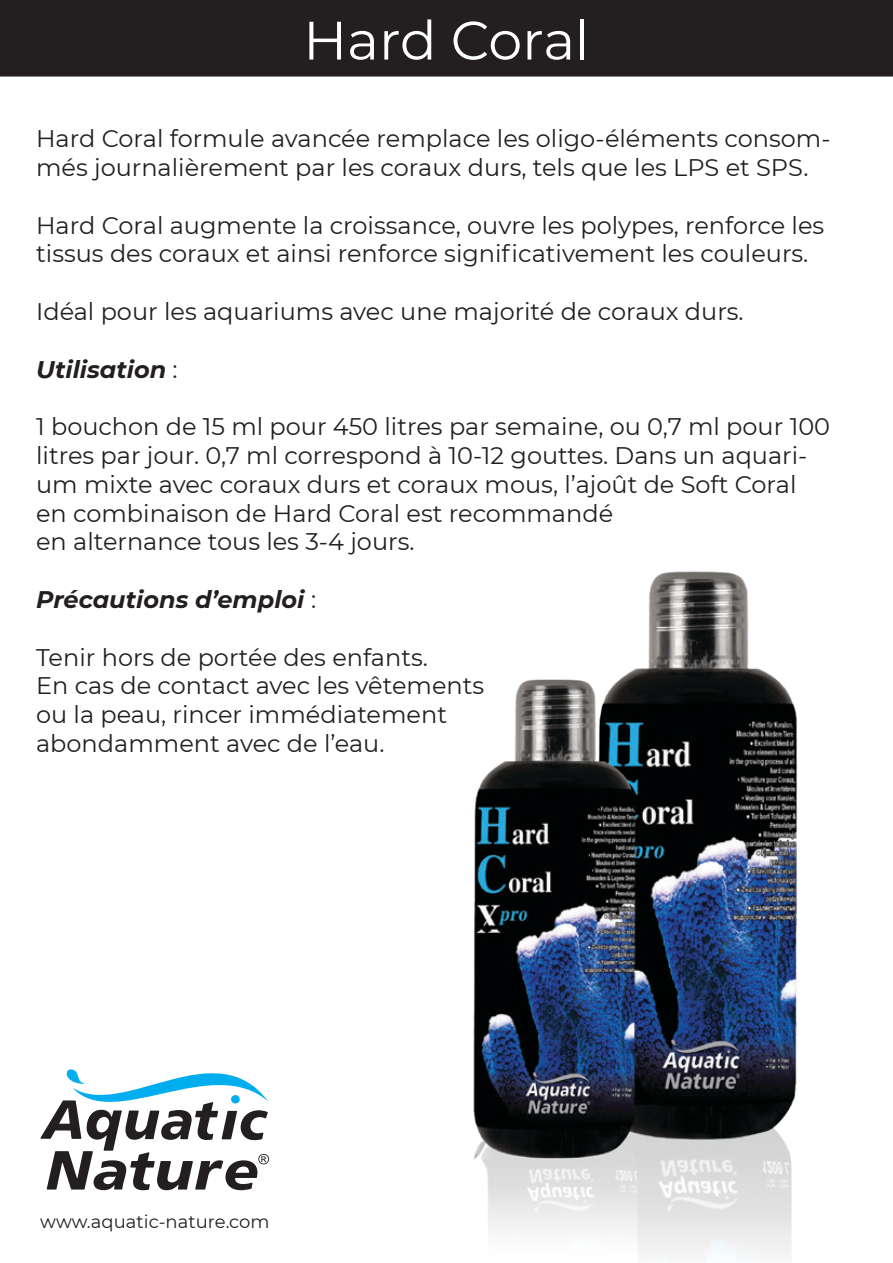
<style>
.page{position:relative;width:893px;height:1263px;background:#fff}
.page>*{position:absolute;margin:0;border:0;box-sizing:border-box;transform-origin:0 0}
.t1{font:54px "Montserrat";color:#fff}
.t2{font:24px/28.8px "Montserrat";color:#231f20}
.t3{font:italic 700 24px "Montserrat";color:#231f20}
.t4{font:18px "Montserrat";color:#231f20}
.s1{font-weight:400;font-style:normal}
</style>
<div class="page">
<div style="left:0;top:0;width:893px;height:77px;background:#231f20"></div>
<img style="left:473px;top:571px;width:325px;height:684px">
<svg style="left:41px;top:1069px;width:228px;height:121px"></svg>
<h1 class="t1" style="left:303px;top:3px;width:288px">Hard Coral</h1>
<p class="t2" style="left:36px;top:123px;width:796px">Hard Coral formule avancée remplace les oligo-éléments consom&shy;més journalièrement par les coraux durs, tels que les LPS et SPS.</p>
<p class="t2" style="left:36px;top:210px;width:790px">Hard Coral augmente la croissance, ouvre les polypes, renforce les tissus des coraux et ainsi renforce significativement les couleurs.</p>
<p class="t2" style="left:36px;top:296px;width:709px">Idéal pour les aquariums avec une majorité de coraux durs.</p>
<p class="t3" style="left:36px;top:352px;width:143px">Utilisation <span class="s1">:</span></p>
<p class="t2" style="left:36px;top:411px;width:795px">1 bouchon de 15 ml pour 450 litres par semaine, ou 0,7 ml pour 100 litres par jour. 0,7 ml correspond à 10-12 gouttes. Dans un aquari&shy;um mixte avec coraux durs et coraux mous, l’ajoût de Soft Coral en combinaison de Hard Coral est recommandé<br>en alternance tous les 3-4 jours.</p>
<p class="t3" style="left:36px;top:582px;width:282px">Précautions d’emploi <span class="s1">:</span></p>
<p class="t2" style="left:36px;top:642px;width:450px">Tenir hors de portée des enfants.<br>En cas de contact avec les vêtements ou la peau, rincer immédiatement abondamment avec de l’eau.</p>
<p class="t4" style="left:40px;top:1209px;width:231px">www.aquatic-nature.com</p>
</div>
